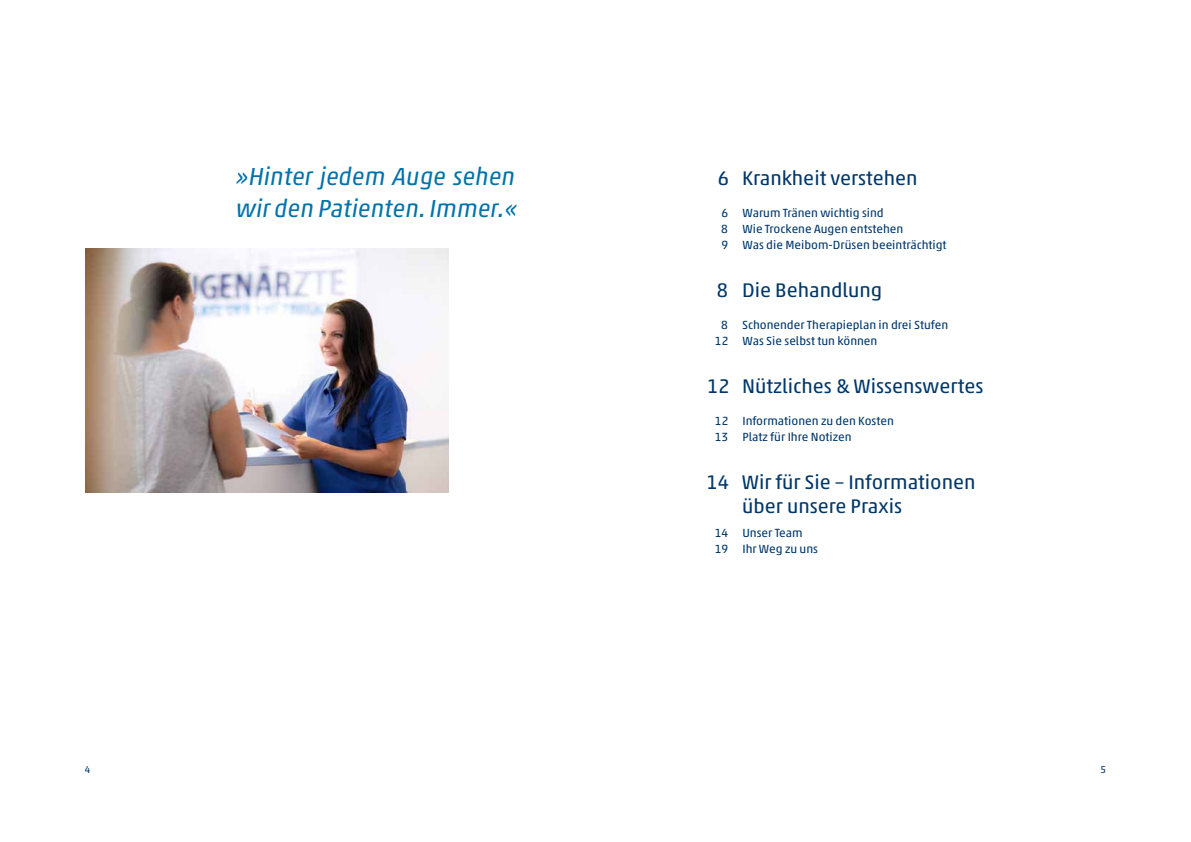
<style>
.page{position:relative;width:1191px;height:842px;background:#fff}
.page>*{position:absolute;margin:0;border:0;box-sizing:border-box;transform-origin:0 0}
.t1{font:italic 25px/32px "Akko Pro";color:#0073aa}
.t2{font:20px/24px "Akko Pro";color:#00376a}
.t3{font:12px/16px "Akko Pro";color:#00376a}
.t4{font:10px "Akko Pro";color:#00376a}
</style>
<div class="page">
<img style="left:85px;top:248px;width:364px;height:245px">
<h1 class="t1" style="left:236px;top:160px;width:283px">»Hinter jedem Auge sehen wir den Patienten. Immer.«</h1>
<h2 class="t2" style="left:717px;top:166px;width:13px">6</h2>
<h2 class="t2" style="left:742px;top:166px;width:177px">Krankheit verstehen</h2>
<p class="t3" style="left:721px;top:204px;width:9px;text-align:justify">6<br>8<br>9</p>
<p class="t3" style="left:742px;top:204px;width:206px">Warum Tränen wichtig sind<br>Wie Trockene Augen entstehen<br>Was die Meibom-Drüsen beeinträchtigt</p>
<h2 class="t2" style="left:716px;top:278px;width:13px">8</h2>
<p class="t3" style="left:715px;top:316px;width:15px;text-align:center">8<br>12</p>
<h2 class="t2" style="left:742px;top:278px;width:142px">Die Behandlung</h2>
<p class="t3" style="left:742px;top:316px;width:208px">Schonender Therapieplan in drei Stufen<br>Was Sie selbst tun können</p>
<h2 class="t2" style="left:707px;top:374px;width:24px">12</h2>
<p class="t3" style="left:715px;top:412px;width:15px">12<br>13</p>
<h2 class="t2" style="left:742px;top:374px;width:243px">Nützliches &amp; Wissenswertes</h2>
<p class="t3" style="left:742px;top:412px;width:153px">Informationen zu den Kosten<br>Platz für Ihre Notizen</p>
<h2 class="t2" style="left:706px;top:470px;width:24px">14</h2>
<h2 class="t2" style="left:742px;top:470px;width:235px">Wir für Sie – Informationen über unsere Praxis</h2>
<p class="t3" style="left:714px;top:524px;width:15px">14<br>19</p>
<p class="t3" style="left:742px;top:524px;width:77px">Unser Team<br>Ihr Weg zu uns</p>
<p class="t4" style="left:85px;top:763px;width:7px">4</p>
<p class="t4" style="left:1100px;top:763px;width:7px">5</p>
</div>
